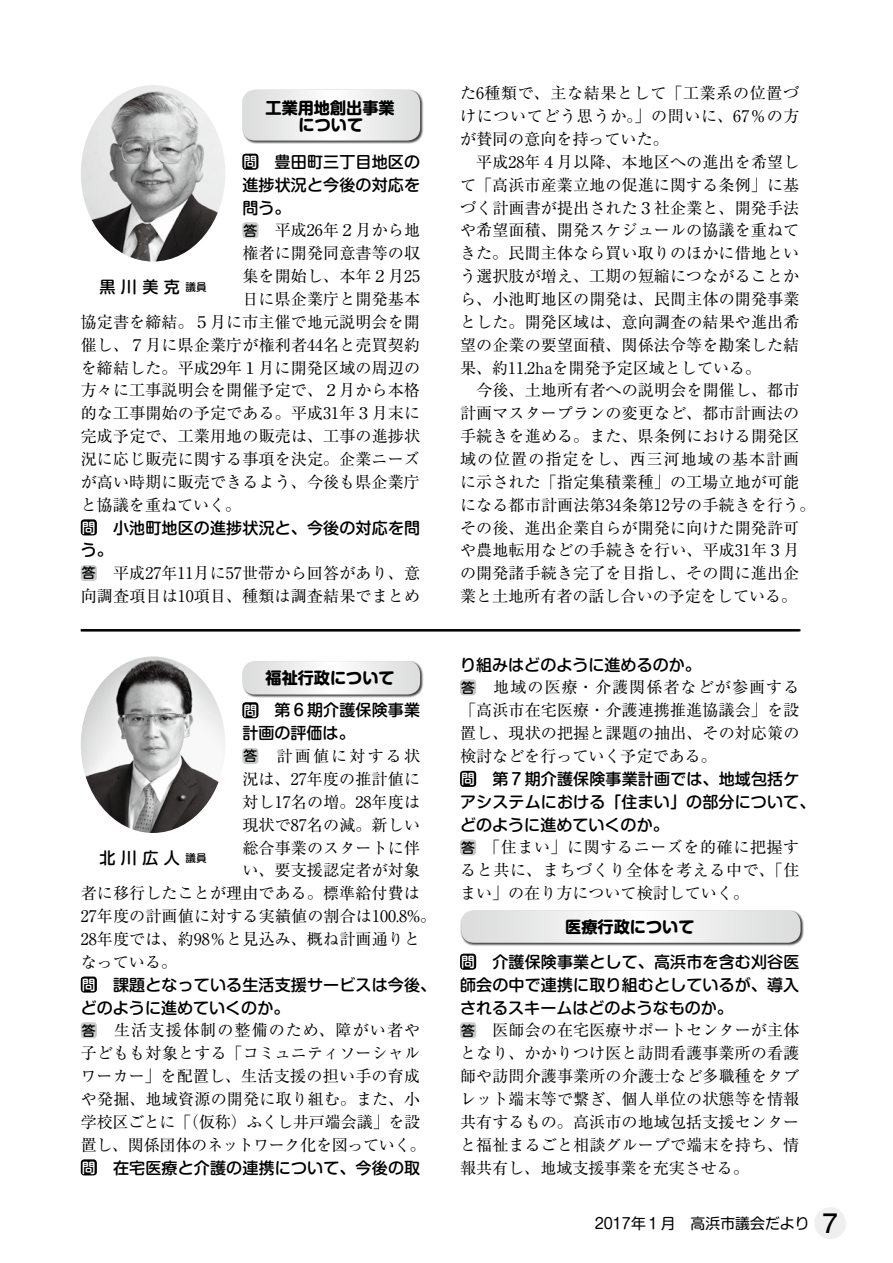
<style>
.page{position:relative;width:893px;height:1263px;background:#fff}
.page>*{position:absolute;margin:0;border:0;box-sizing:border-box;transform-origin:0 0}
.t1{font:700 16.2px/17.2px "Shin M Go Pr 6 N";color:#000;text-align:center}
.t2{font:500 16.2px "Shin M Go Pr 6 N";letter-spacing:.335em;color:#000}
.t3{font:16.05px/22.8px "Ryumin Pr 6 N";letter-spacing:.005em;color:#000}
.t4{font:500 16.05px/22.8px "Shin M Go Pr 6 N";letter-spacing:.005em;color:#000}
.t5{font:16.05px "Ryumin Pr 6 N";letter-spacing:.135em;color:#000}
.t6{font:14.85px "Shin M Go Pr 6 N";color:#000}
.s1{font-size:13.8px;color:#fff}
.s2{font-family:"Shin M Go Pr 6 N";font-weight:500;font-size:13.8px}
.s3{font-size:10.65px}
.s4{font-family:"Futo Go B101 Pr 6 N";font-weight:700;font-size:26.85px}
</style>
<div class="page">
<div style="left:814px;top:1207px;width:32px;height:32px;background:#efefef;border-radius:50%"></div>
<hr style="left:81px;top:629px;width:719px;height:2px;background:#000">
<div style="left:242px;top:154px;width:16px;height:16px;background:#000;border-radius:3px"></div>
<div style="left:242px;top:222px;width:16px;height:16px;background:#c9caca;border-radius:3px"></div>
<div style="left:81px;top:519px;width:16px;height:16px;background:#000;border-radius:3px"></div>
<div style="left:81px;top:565px;width:16px;height:16px;background:#c9caca;border-radius:3px"></div>
<img style="left:81px;top:85px;width:144px;height:176px">
<div style="left:242px;top:702px;width:16px;height:16px;background:#000;border-radius:3px"></div>
<div style="left:242px;top:748px;width:16px;height:16px;background:#c9caca;border-radius:3px"></div>
<div style="left:81px;top:976px;width:16px;height:16px;background:#000;border-radius:3px"></div>
<div style="left:81px;top:1022px;width:16px;height:16px;background:#c9caca;border-radius:3px"></div>
<div style="left:81px;top:1159px;width:16px;height:16px;background:#000;border-radius:3px"></div>
<div style="left:460px;top:679px;width:16px;height:16px;background:#c9caca;border-radius:3px"></div>
<div style="left:460px;top:771px;width:16px;height:16px;background:#000;border-radius:3px"></div>
<div style="left:460px;top:839px;width:16px;height:16px;background:#c9caca;border-radius:3px"></div>
<div style="left:460px;top:954px;width:16px;height:16px;background:#000;border-radius:3px"></div>
<div style="left:460px;top:1022px;width:16px;height:16px;background:#c9caca;border-radius:3px"></div>
<div style="left:242px;top:661px;width:181px;height:37px;background:#000;opacity:.75"></div>
<svg style="left:242px;top:661px;width:178px;height:33px"></svg>
<img style="left:81px;top:656px;width:144px;height:177px">
<div style="left:461px;top:910px;width:343px;height:36px;background:#000;opacity:.75"></div>
<svg style="left:461px;top:910px;width:339px;height:33px"></svg>
<div style="left:242px;top:89px;width:181px;height:55px;background:#000;opacity:.75"></div>
<svg style="left:242px;top:90px;width:178px;height:51px"></svg>
<p class="t1" style="left:265px;top:98px;width:131px">工業用地創出事業について</p>
<p class="t4" style="left:242px;top:150px;width:179px;text-align:justify"><span class="s1">問</span> 豊田町三丁目地区の進捗状況と今後の対応を問う。</p>
<p class="t3" style="left:243px;top:218px;width:178px"><span class="s2">答</span>　平成26年２月から地</p>
<p class="t3" style="left:242px;top:241px;width:179px">権者に開発同意書等の収</p>
<p class="t3" style="left:242px;top:264px;width:179px">集を開始し、本年２月25</p>
<p class="t3" style="left:242px;top:287px;width:179px">日に県企業庁と開発基本</p>
<p class="t3" style="left:81px;top:310px;width:341px">協定書を締結。５月に市主催で地元説明会を開</p>
<p class="t3" style="left:81px;top:332px;width:341px">催し、７月に県企業庁が権利者44名と売買契約</p>
<p class="t3" style="left:81px;top:355px;width:341px">を締結した。平成29年１月に開発区域の周辺の</p>
<p class="t3" style="left:81px;top:378px;width:341px">方々に工事説明会を開催予定で、２月から本格</p>
<p class="t3" style="left:81px;top:401px;width:341px">的な工事開始の予定である。平成31年３月末に</p>
<p class="t3" style="left:81px;top:424px;width:341px">完成予定で、工業用地の販売は、工事の進捗状</p>
<p class="t3" style="left:81px;top:447px;width:341px">況に応じ販売に関する事項を決定。企業ニーズ</p>
<p class="t3" style="left:81px;top:470px;width:341px">が高い時期に販売できるよう、今後も県企業庁</p>
<p class="t3" style="left:81px;top:492px;width:162px">と協議を重ねていく。</p>
<p class="t4" style="left:81px;top:515px;width:341px"><span class="s1">問</span> 小池町地区の進捗状況と、今後の対応を問う。</p>
<p class="t3" style="left:81px;top:561px;width:341px"><span class="s2">答</span>　平成27年11月に57世帯から回答があり、意向調査項目は10項目、種類は調査結果でまとめ</p>
<p class="t2" style="left:99px;top:273px;width:109px">黒川美克<span class="s3">議員</span></p>
<p class="t1" style="left:265px;top:668px;width:131px">福祉行政について</p>
<p class="t4" style="left:242px;top:698px;width:179px"><span class="s1">問</span>　第６期介護保険事業計画の評価は。</p>
<p class="t5" style="left:243px;top:743px;width:178px"><span class="s2">答</span>　計画値に対する状</p>
<p class="t3" style="left:242px;top:767px;width:179px">況は、27年度の推計値に</p>
<p class="t3" style="left:242px;top:789px;width:179px">対し17名の増。28年度は</p>
<p class="t3" style="left:242px;top:812px;width:179px">現状で87名の減。新しい</p>
<p class="t3" style="left:242px;top:835px;width:179px">総合事業のスタートに伴</p>
<p class="t3" style="left:242px;top:858px;width:179px">い、要支援認定者が対象</p>
<p class="t3" style="left:81px;top:881px;width:341px">者に移行したことが理由である。標準給付費は</p>
<p class="t3" style="left:81px;top:904px;width:357px">27年度の計画値に対する実績値の割合は100.8%。</p>
<p class="t3" style="left:81px;top:927px;width:341px">28年度では、約98％と見込み、概ね計画通りと</p>
<p class="t3" style="left:81px;top:949px;width:98px">なっている。</p>
<p class="t4" style="left:81px;top:972px;width:357px"><span class="s1">問</span>　課題となっている生活支援サービスは今後、どのように進めていくのか。</p>
<p class="t3" style="left:81px;top:1018px;width:347px"><span class="s2">答</span>　生活支援体制の整備のため、障がい者や子どもも対象とする「コミュニティソーシャルワーカー」を配置し、生活支援の担い手の育成や発掘、地域資源の開発に取り組む。また、小学校区ごとに「（仮称）ふくし井戸端会議」を設置し、関係団体のネットワーク化を図っていく。</p>
<p class="t4" style="left:82px;top:1155px;width:340px"><span class="s1">問</span>　在宅医療と介護の連携について、今後の取</p>
<p class="t2" style="left:99px;top:845px;width:109px">北川広人<span class="s3">議員</span></p>
<p class="t3" style="left:460px;top:81px;width:357px">た6種類で、主な結果として「工業系の位置づけについてどう思うか。」の問いに、67％の方が賛同の意向を持っていた。<br>　平成28年４月以降、本地区への進出を希望して「高浜市産業立地の促進に関する条例」に基づく計画書が提出された３社企業と、開発手法や希望面積、開発スケジュールの協議を重ねてきた。民間主体なら買い取りのほかに借地という選択肢が増え、工期の短縮につながることから、小池町地区の開発は、民間主体の開発事業とした。開発区域は、意向調査の結果や進出希望の企業の要望面積、関係法令等を勘案した結果、約11.2haを開発予定区域としている。<br>　今後、土地所有者への説明会を開催し、都市計画マスタープランの変更など、都市計画法の手続きを進める。また、県条例における開発区域の位置の指定をし、西三河地域の基本計画に示された「指定集積業種」の工場立地が可能になる都市計画法第34条第12号の手続きを行う。その後、進出企業自らが開発に向けた開発許可や農地転用などの手続きを行い、平成31年３月の開発諸手続き完了を目指し、その間に進出企業と土地所有者の話し合いの予定をしている。</p>
<p class="t4" style="left:460px;top:652px;width:242px">り組みはどのように進めるのか。</p>
<p class="t3" style="left:460px;top:675px;width:341px;text-align:justify"><span class="s2">答</span>　地域の医療・介護関係者などが参画する「高浜市在宅医療・介護連携推進協議会」を設置し、現状の把握と課題の抽出、その対応策の検討などを行っていく予定である。</p>
<p class="t4" style="left:460px;top:767px;width:357px"><span class="s1">問</span>　第７期介護保険事業計画では、地域包括ケアシステムにおける「住まい」の部分について、どのように進めていくのか。</p>
<p class="t3" style="left:460px;top:835px;width:341px;text-align:justify"><span class="s2">答</span>　「住まい」に関するニーズを的確に把握すると共に、まちづくり全体を考える中で、「住まい」の在り方について検討していく。</p>
<p class="t1" style="left:565px;top:917px;width:131px">医療行政について</p>
<p class="t4" style="left:460px;top:949px;width:341px;text-align:justify"><span class="s1">問</span>　介護保険事業として、高浜市を含む刈谷医師会の中で連携に取り組むとしているが、導入されるスキームはどのようなものか。</p>
<p class="t3" style="left:460px;top:1018px;width:341px;text-align:justify"><span class="s2">答</span>　医師会の在宅医療サポートセンターが主体となり、かかりつけ医と訪問看護事業所の看護師や訪問介護事業所の介護士など多職種をタブレット端末等で繋ぎ、個人単位の状態等を情報共有するもの。高浜市の地域包括支援センターと福祉まるごと相談グループで端末を持ち、情報共有し、地域支援事業を充実させる。</p>
<p class="t6" style="left:595px;top:1211px;width:245px">2017年１月　高浜市議会だより <span class="s4">7</span></p>
</div>
